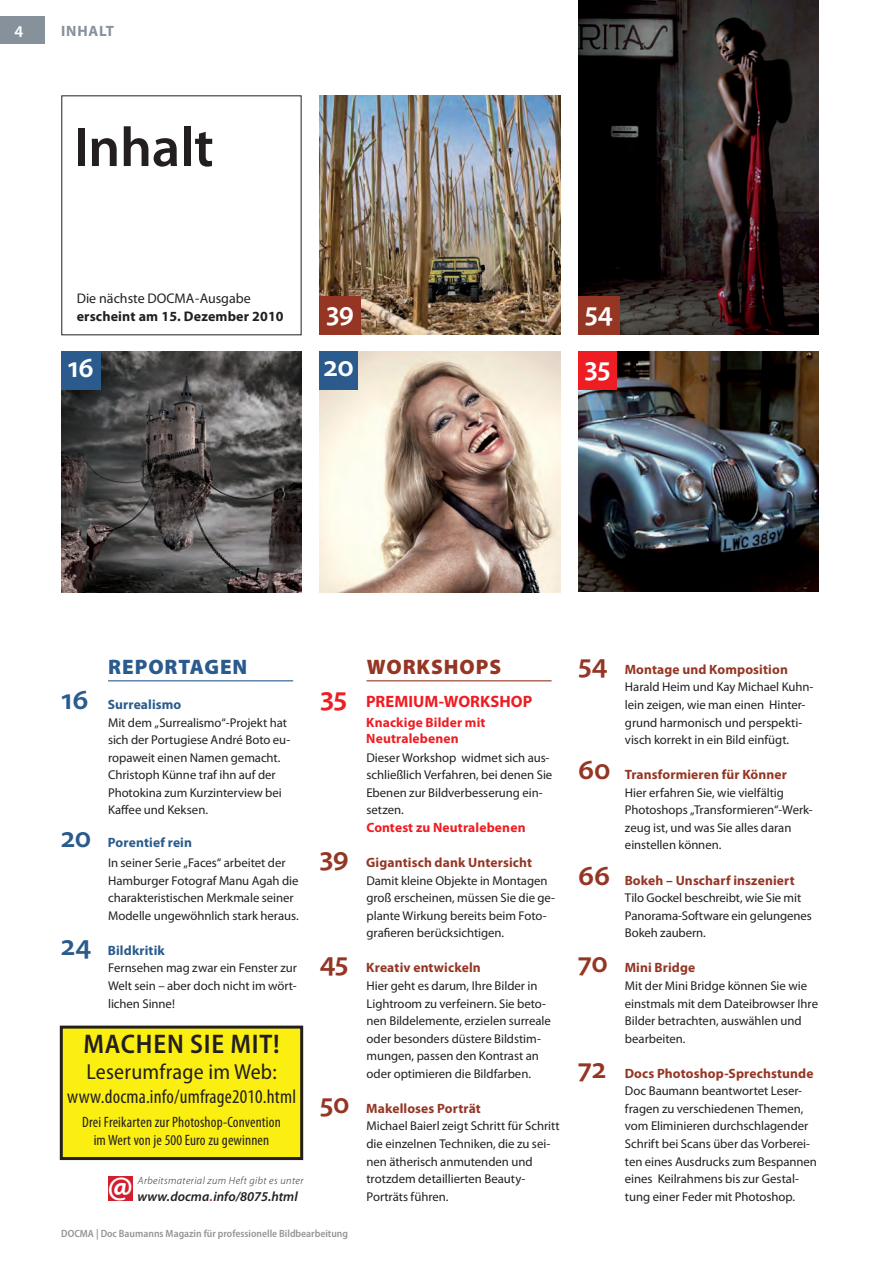
<style>
.page{position:relative;width:895px;height:1265px;background:#fff}
.page>*{position:absolute;margin:0;border:0;box-sizing:border-box;transform-origin:0 0}
.t1{font:600 55.95px "Myriad Pro";letter-spacing:-.005em;color:#231f20}
.t2{font:700 33px "Myriad Pro";color:#fff}
.t3{font:600 30px "Myriad Pro";letter-spacing:-.01em;color:#953625}
.t4{font:600 30px "Myriad Pro";letter-spacing:-.015em;color:#fff;scale:.95 1}
.t5{font:600 30px "Myriad Pro";color:#2a5b8c}
.t6{font:600 30px "Myriad Pro";letter-spacing:-.015em;color:#fff}
.t7{font:600 semi-condensed 27px "Myriad Pro";letter-spacing:.03em;color:#231f20}
.t8{font:semi-condensed 21.75px "Myriad Pro";letter-spacing:.01em;color:#231f20}
.t9{font:900 21px "Myriad Pro";letter-spacing:.045em;color:#2a5b8c}
.t10{font:900 21px "Myriad Pro";letter-spacing:.045em;color:#953625}
.t11{font:condensed 19.5px "Myriad Pro";letter-spacing:.01em;color:#231f20}
.t12{font:700 16.5px "Myriad Pro";letter-spacing:.005em;color:#ee1d23}
.t13{font:600 16.5px "Myriad Pro";color:#fff}
.t14{font:condensed 15px/18px "Myriad Pro";letter-spacing:.01em;color:#231f20;text-align:center}
.t15{font:700 15px "Myriad Pro";letter-spacing:.05em;color:#87919c}
.t16{font:700 13.95px "Myriad Pro";letter-spacing:.01em;color:#231f20}
.t17{font:13.95px "Myriad Pro";color:#231f20}
.t18{font:700 13.5px "Myriad Pro";letter-spacing:.01em;color:#953625}
.t19{font:700 13.5px/15.8px "Myriad Pro";letter-spacing:.01em;color:#ee1d23}
.t20{font:700 13.5px "Myriad Pro";letter-spacing:.01em;color:#2a5b8c}
.t21{font:italic 600 13.5px "Myriad Pro";color:#231f20}
.t22{font:12.75px/17.5px "Myriad Pro";letter-spacing:-.005em;color:#231f20}
.t23{font:600 semi-condensed 10.5px "Myriad Pro";color:#939598}
.t24{font:italic 300 10.5px "Myriad Pro";letter-spacing:.04em;color:#231f20}
.s1{font-weight:600;font-size:30px}
.s2{color:#d11f2d}
</style>
<div class="page">
<div style="left:0;top:17px;width:44px;height:27px;background:#87919c"></div>
<hr style="left:108px;top:680px;width:185px;height:1px;background:#2a5b8c">
<hr style="left:366px;top:680px;width:185px;height:1px;background:#953625">
<div style="left:108px;top:1176px;width:25px;height:24px;background:#d11f2d"></div>
<img style="left:320px;top:351px;width:240px;height:241px">
<img style="left:61px;top:351px;width:241px;height:241px">
<img style="left:578px;top:0;width:240px;height:334px">
<img style="left:320px;top:95px;width:240px;height:239px">
<img style="left:578px;top:351px;width:240px;height:240px">
<div style="left:61px;top:1026px;width:241px;height:132px;background:#fbef11"></div>
<div style="left:60px;top:1025px;width:243px;height:134px;border:3px solid #231f20"></div>
<div style="left:320px;top:351px;width:38px;height:39px;background:#2a5b8c"></div>
<div style="left:61px;top:351px;width:39px;height:39px;background:#2a5b8c"></div>
<div style="left:578px;top:351px;width:39px;height:39px;background:#ee1d23"></div>
<div style="left:320px;top:296px;width:41px;height:38px;background:#953625"></div>
<div style="left:578px;top:296px;width:41px;height:38px;background:#953625"></div>
<p class="t13" style="left:15px;top:21px;width:10px">4</p>
<p class="t15" style="left:61px;top:21px;width:54px">INHALT</p>
<h1 class="t1" style="left:74px;top:112px;width:142px">Inhalt</h1>
<p class="t17" style="left:77px;top:289px;width:175px">Die nächste DOCMA- Ausgabe</p>
<p class="t16" style="left:77px;top:307px;width:208px">erscheint am 15. Dezember 2010</p>
<h3 class="t4" style="left:326px;top:292px;width:31px">39</h3>
<h3 class="t4" style="left:584px;top:293px;width:31px">54</h3>
<h3 class="t4" style="left:68px;top:348px;width:29px">16</h3>
<h3 class="t6" style="left:324px;top:346px;width:31px">20</h3>
<h3 class="t4" style="left:585px;top:348px;width:28px">35</h3>
<h3 class="t3" style="left:578px;top:644px;width:31px">54</h3>
<p class="t18" style="left:624px;top:660px;width:165px">Montage und Komposition</p>
<p class="t22" style="left:625px;top:678px;width:190px">Harald Heim und Kay Michael Kuhn&shy;lein zeigen, wie man einen Hinter&shy;grund harmonisch und perspekti&shy;visch korrekt in ein Bild einfügt.</p>
<h3 class="t3" style="left:578px;top:750px;width:34px">60</h3>
<p class="t18" style="left:624px;top:765px;width:164px">Transformieren für Könner</p>
<p class="t22" style="left:625px;top:783px;width:189px">Hier erfahren Sie, wie vielfältig<br>Photoshops „Transformieren“-Werk&shy;zeug ist, und was Sie alles daran einstellen können.</p>
<h3 class="t3" style="left:578px;top:855px;width:34px">66</h3>
<p class="t18" style="left:624px;top:871px;width:171px">Bokeh – Unscharf inszeniert</p>
<p class="t22" style="left:625px;top:888px;width:188px">Tilo Gockel beschreibt, wie Sie mit<br>Panorama-Software ein gelungenes<br>Bokeh zaubern.</p>
<h3 class="t3" style="left:578px;top:943px;width:31px">70</h3>
<p class="t18" style="left:624px;top:958px;width:72px">Mini Bridge</p>
<p class="t22" style="left:625px;top:976px;width:195px">Mit der Mini Bridge können Sie wie einstmals mit dem Dateibrowser Ihre<br>Bilder betrachten, auswählen und bearbeiten.</p>
<h3 class="t3" style="left:578px;top:1048px;width:29px">72</h3>
<p class="t18" style="left:624px;top:1064px;width:190px">Docs Photoshop-Sprechstunde</p>
<p class="t22" style="left:625px;top:1081px;width:193px">Doc Baumann beantwortet Leser&shy;fragen zu verschiedenen Themen, vom Eliminieren durchschlagender Schrift bei Scans über das Vorberei&shy;ten eines Ausdrucks zum Bespannen eines Keilrahmens bis zur Gestal-</p>
<h3 class="t9" style="left:108px;top:652px;width:141px">REPORTAGEN</h3>
<h3 class="t10" style="left:367px;top:652px;width:136px">WORKSHOPS</h3>
<p class="t12" style="left:320px;top:690px;width:213px"><span class="s1">35</span> PREMIUM-WORKSHOP</p>
<p class="t19" style="left:366px;top:714px;width:121px">Knackige Bilder mit<br>Neutralebenen</p>
<p class="t22" style="left:366px;top:748px;width:187px">Dieser Workshop widmet sich aus&shy;schließlich Verfahren, bei denen Sie<br>Ebenen zur Bildverbesserung ein&shy;setzen.</p>
<p class="t19" style="left:366px;top:819px;width:161px">Contest zu Neutralebenen</p>
<h3 class="t3" style="left:320px;top:837px;width:31px">39</h3>
<p class="t18" style="left:366px;top:853px;width:167px">Gigantisch dank Untersicht</p>
<p class="t22" style="left:366px;top:871px;width:190px">Damit kleine Objekte in Montagen groß erscheinen, müssen Sie die ge&shy;plante Wirkung bereits beim Foto&shy;grafieren berücksichtigen.</p>
<h3 class="t3" style="left:320px;top:943px;width:30px">45</h3>
<p class="t18" style="left:366px;top:958px;width:116px">Kreativ entwickeln</p>
<p class="t22" style="left:366px;top:976px;width:186px">Hier geht es darum, Ihre Bilder in Lightroom zu verfeinern. Sie beto&shy;nen Bildelemente, erzielen surreale oder besonders düstere Bildstim&shy;mungen, passen den Kontrast an oder optimieren die Bildfarben.</p>
<h3 class="t3" style="left:320px;top:1083px;width:31px">50</h3>
<p class="t18" style="left:366px;top:1099px;width:116px">Makelloses Porträt</p>
<p class="t22" style="left:366px;top:1117px;width:195px">Michael Baierl zeigt Schritt für Schritt die einzelnen Techniken, die zu sei&shy;nen ätherisch anmutenden und trotzdem detaillierten Beauty-<br>Porträts führen.</p>
<h3 class="t5" style="left:61px;top:679px;width:29px">16</h3>
<p class="t20" style="left:108px;top:695px;width:75px">Surrealismo</p>
<p class="t22" style="left:108px;top:713px;width:184px">Mit dem „Surrealismo“-Projekt hat sich der Portugiese André Boto eu&shy;ropaweit einen Namen gemacht.<br>Christoph Künne traf ihn auf der<br>Photokina zum Kurzinterview bei<br>Kaffee und Keksen.</p>
<h3 class="t5" style="left:61px;top:818px;width:31px">20</h3>
<p class="t20" style="left:108px;top:833px;width:86px">Porentief rein</p>
<p class="t22" style="left:108px;top:853px;width:192px">In seiner Serie „Faces“ arbeitet der Hamburger Fotograf Manu Agah die charakteristischen Merkmale seiner Modelle ungewöhnlich stark heraus.</p>
<h3 class="t5" style="left:61px;top:925px;width:31px">24</h3>
<p class="t20" style="left:108px;top:941px;width:59px">Bildkritik</p>
<p class="t22" style="left:108px;top:959px;width:190px;text-align:justify">Fernsehen mag zwar ein Fenster zur Welt sein – aber doch nicht im wört&shy;lichen Sinne!</p>
<h3 class="t7" style="left:84px;top:1027px;width:197px">MACHEN SIE MIT!</h3>
<h3 class="t8" style="left:86px;top:1058px;width:192px">Leserumfrage im Web:</h3>
<h3 class="t11" style="left:67px;top:1084px;width:230px">www.docma.info/umfrage2010.html</h3>
<p class="t14" style="left:82px;top:1112px;width:200px">Drei Freikarten zur Photoshop-Convention im Wert von je 500 Euro zu gewinnen</p>
<p class="t24" style="left:138px;top:1173px;width:167px">Arbeitsmaterial zum Heft gibt es unter</p>
<h2 class="t2" style="left:107px;top:1164px;width:27px">@</h2>
<p class="t21" style="left:138px;top:1187px;width:162px">www.docma<span class="s2">.</span>info/8075.html</p>
<p class="t22" style="left:625px;top:1187px;width:172px">tung einer Feder mit Photoshop.</p>
<p class="t23" style="left:61px;top:1227px;width:288px">DOCMA | Doc Baumanns Magazin für professionelle Bildbearbeitung</p>
</div>
